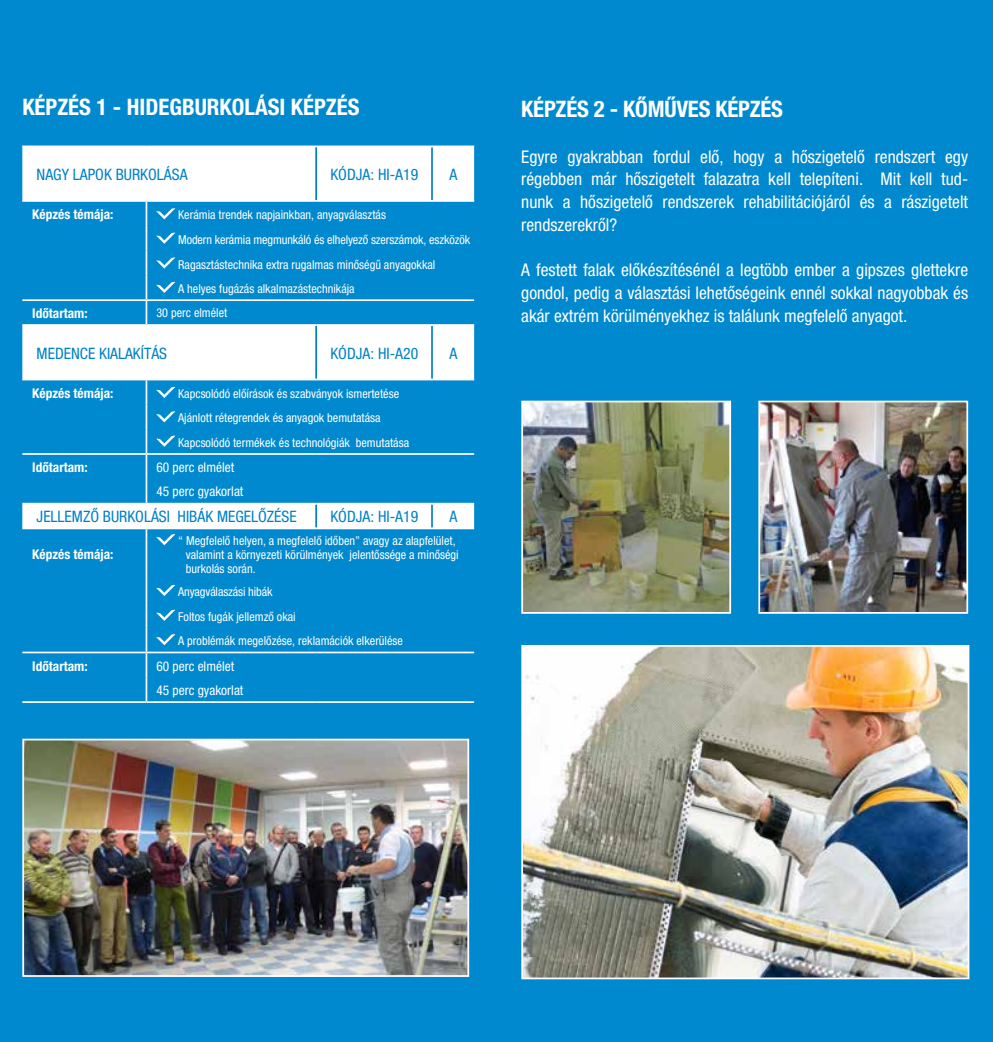
<style>
.page{position:relative;width:993px;height:1042px;background:#fff}
.page>*{position:absolute;margin:0;border:0;box-sizing:border-box;transform-origin:0 0}
.t1{font:700 condensed 22.75px "Helvetica M";color:#fff}
.t2{font:condensed 17.5px/22.8px "Helvetica M";color:#fff;text-align:justify}
.t3{font:condensed 15.75px "Helvetica M";color:#0081c6}
.t4{font:700 condensed 13.47px "Helvetica M";color:#fff}
.t5{font:condensed 13.47px/24px "Helvetica M";color:#fff}
.t6{font:condensed 12.25px/24.5px "Helvetica M";color:#fff}
</style>
<div class="page">
<div style="left:0;top:0;width:992px;height:1042px;background:#0089cf"></div>
<img style="left:25px;top:742px;width:441px;height:232px">
<div style="left:22px;top:739px;width:447px;height:238px;border:2px solid #fff"></div>
<svg style="left:22px;top:147px;width:452px;height:380px"></svg>
<hr style="left:315px;top:147px;width:2px;height:53px;background:#0081c6">
<hr style="left:431px;top:147px;width:1px;height:53px;background:#0081c6">
<hr style="left:315px;top:326px;width:2px;height:53px;background:#0081c6">
<hr style="left:431px;top:326px;width:1px;height:53px;background:#0081c6">
<hr style="left:315px;top:504px;width:2px;height:23px;background:#0081c6">
<svg style="left:431px;top:504px;width:1px;height:23px"></svg>
<hr style="left:145px;top:202px;width:2px;height:24px;background:#fff">
<hr style="left:145px;top:226px;width:2px;height:25px;background:#fff">
<hr style="left:145px;top:251px;width:2px;height:24px;background:#fff">
<hr style="left:145px;top:275px;width:2px;height:24px;background:#fff">
<hr style="left:22px;top:299px;width:124px;height:2px;background:#fff">
<hr style="left:145px;top:529px;width:2px;height:49px;background:#fff">
<hr style="left:145px;top:578px;width:2px;height:25px;background:#fff">
<hr style="left:145px;top:603px;width:2px;height:25px;background:#fff">
<hr style="left:145px;top:628px;width:2px;height:23px;background:#fff">
<hr style="left:146px;top:299px;width:170px;height:2px;background:#fff">
<hr style="left:145px;top:301px;width:2px;height:23px;background:#fff">
<hr style="left:316px;top:299px;width:116px;height:2px;background:#fff">
<hr style="left:432px;top:299px;width:42px;height:2px;background:#fff">
<hr style="left:22px;top:200px;width:124px;height:2px;background:#fff">
<hr style="left:146px;top:200px;width:170px;height:2px;background:#fff">
<hr style="left:316px;top:200px;width:116px;height:2px;background:#fff">
<hr style="left:432px;top:200px;width:42px;height:2px;background:#fff">
<hr style="left:22px;top:379px;width:124px;height:1px;background:#fff">
<hr style="left:146px;top:379px;width:170px;height:1px;background:#fff">
<hr style="left:316px;top:379px;width:116px;height:1px;background:#fff">
<hr style="left:432px;top:379px;width:42px;height:1px;background:#fff">
<hr style="left:22px;top:527px;width:124px;height:2px;background:#fff">
<hr style="left:146px;top:527px;width:170px;height:2px;background:#fff">
<hr style="left:316px;top:527px;width:116px;height:2px;background:#fff">
<hr style="left:432px;top:527px;width:42px;height:2px;background:#fff">
<hr style="left:145px;top:380px;width:2px;height:24px;background:#fff">
<hr style="left:145px;top:404px;width:2px;height:25px;background:#fff">
<hr style="left:145px;top:429px;width:2px;height:24px;background:#fff">
<hr style="left:22px;top:453px;width:124px;height:2px;background:#fff">
<hr style="left:146px;top:453px;width:170px;height:2px;background:#fff">
<hr style="left:316px;top:453px;width:116px;height:2px;background:#fff">
<hr style="left:432px;top:453px;width:42px;height:2px;background:#fff">
<hr style="left:22px;top:651px;width:124px;height:2px;background:#fff">
<hr style="left:146px;top:651px;width:170px;height:2px;background:#fff">
<hr style="left:316px;top:651px;width:116px;height:2px;background:#fff">
<hr style="left:432px;top:651px;width:42px;height:2px;background:#fff">
<hr style="left:145px;top:455px;width:2px;height:24px;background:#fff">
<hr style="left:145px;top:479px;width:2px;height:24px;background:#fff">
<hr style="left:145px;top:653px;width:2px;height:24px;background:#fff">
<hr style="left:145px;top:677px;width:2px;height:24px;background:#fff">
<hr style="left:22px;top:145px;width:124px;height:2px;background:#fff">
<hr style="left:146px;top:145px;width:170px;height:2px;background:#fff">
<hr style="left:316px;top:145px;width:116px;height:2px;background:#fff">
<hr style="left:432px;top:145px;width:42px;height:2px;background:#fff">
<hr style="left:22px;top:324px;width:124px;height:2px;background:#fff">
<hr style="left:146px;top:324px;width:170px;height:2px;background:#fff">
<hr style="left:316px;top:324px;width:116px;height:2px;background:#fff">
<hr style="left:432px;top:324px;width:42px;height:2px;background:#fff">
<hr style="left:22px;top:503px;width:124px;height:1px;background:#fff">
<hr style="left:146px;top:503px;width:170px;height:1px;background:#fff">
<hr style="left:316px;top:503px;width:116px;height:1px;background:#fff">
<hr style="left:432px;top:503px;width:42px;height:1px;background:#fff">
<hr style="left:22px;top:701px;width:124px;height:2px;background:#fff">
<hr style="left:146px;top:701px;width:170px;height:2px;background:#fff">
<hr style="left:316px;top:701px;width:116px;height:2px;background:#fff">
<hr style="left:432px;top:701px;width:42px;height:2px;background:#fff">
<svg style="left:156px;top:208px;width:19px;height:11px"></svg>
<svg style="left:156px;top:232px;width:19px;height:12px"></svg>
<svg style="left:156px;top:257px;width:19px;height:12px"></svg>
<svg style="left:156px;top:282px;width:19px;height:11px"></svg>
<svg style="left:156px;top:387px;width:19px;height:11px"></svg>
<svg style="left:156px;top:411px;width:19px;height:11px"></svg>
<svg style="left:156px;top:435px;width:19px;height:12px"></svg>
<svg style="left:156px;top:534px;width:19px;height:11px"></svg>
<svg style="left:156px;top:585px;width:19px;height:11px"></svg>
<svg style="left:156px;top:609px;width:19px;height:12px"></svg>
<svg style="left:156px;top:634px;width:19px;height:11px"></svg>
<img style="left:524px;top:648px;width:442px;height:328px">
<div style="left:521px;top:645px;width:448px;height:334px;border:2px solid #fff"></div>
<img style="left:524px;top:404px;width:203px;height:207px">
<div style="left:521px;top:401px;width:209px;height:213px;border:2px solid #fff"></div>
<img style="left:761px;top:404px;width:203px;height:207px">
<div style="left:758px;top:401px;width:209px;height:213px;border:2px solid #fff"></div>
<h1 class="t1" style="left:22px;top:93px;width:338px">KÉPZÉS 1 - HIDEGBURKOLÁSI KÉPZÉS</h1>
<h1 class="t1" style="left:521px;top:95px;width:263px">KÉPZÉS 2 - KŐMŰVES KÉPZÉS</h1>
<h2 class="t2" style="left:521px;top:145px;width:448px">Egyre gyakrabban fordul elő, hogy a hőszigetelő rendszert egy régebben már hőszigetelt falazatra kell telepíteni. Mit kell tud&shy;nunk a hőszigetelő rendszerek rehabilitációjáról és a rászigetelt rendszerekről?</h2>
<h2 class="t2" style="left:521px;top:259px;width:448px">A festett falak előkészítésénél a legtöbb ember a gipszes glettekre gondol, pedig a választási lehetőségeink ennél sokkal nagyobbak és akár extrém körülményekhez is találunk megfelelő anyagot.</h2>
<p class="t3" style="left:37px;top:165px;width:152px">NAGY LAPOK BURKOLÁSA</p>
<p class="t3" style="left:330px;top:165px;width:89px">KÓDJA: HI-A19</p>
<p class="t3" style="left:449px;top:165px;width:9px">A</p>
<p class="t4" style="left:32px;top:206px;width:83px">Képzés témája:</p>
<p class="t6" style="left:178px;top:203px;width:293px">Kerámia trendek napjainkban, anyagválasztás<br>Modern kerámia megmunkáló és elhelyező szerszámok, eszközök Ragasztástechnika extra rugalmas minőségű anyagokkal<br>A helyes fugázás alkalmazástechnikája</p>
<p class="t4" style="left:32px;top:305px;width:57px">Időtartam:</p>
<p class="t6" style="left:156px;top:301px;width:72px">30 perc elmélet</p>
<p class="t3" style="left:37px;top:344px;width:132px">MEDENCE KIALAKÍTÁS</p>
<p class="t3" style="left:330px;top:344px;width:89px">KÓDJA: HI-A20</p>
<p class="t3" style="left:449px;top:344px;width:9px">A</p>
<p class="t4" style="left:32px;top:385px;width:83px">Képzés témája:</p>
<p class="t6" style="left:178px;top:381px;width:232px">Kapcsolódó előírások és szabványok ismertetése<br>Ajánlott rétegrendek és anyagok bemutatása<br>Kapcsolódó termékek és technológiák bemutatása</p>
<p class="t4" style="left:32px;top:459px;width:57px">Időtartam:</p>
<p class="t5" style="left:156px;top:455px;width:88px">60 perc elmélet<br>45 perc gyakorlat</p>
<p class="t3" style="left:37px;top:507px;width:261px">JELLEMZŐ BURKOLÁSI HIBÁK MEGELŐZÉSE</p>
<p class="t3" style="left:330px;top:507px;width:89px">KÓDJA: HI-A19</p>
<p class="t3" style="left:449px;top:507px;width:9px">A</p>
<p class="t4" style="left:32px;top:546px;width:83px">Képzés témája:</p>
<p class="t6" style="left:186px;top:534px;width:274px;line-height:14px;text-indent:-8px">“ Megfelelő helyen, a megfelelő időben” avagy az alapfelület, valamint a környezeti körülmények jelentőssége a minőségi burkolás során.</p>
<p class="t6" style="left:178px;top:579px;width:226px">Anyagválaszási hibák<br>Foltos fugák jellemző okai<br>A problémák megelőzése, reklamációk elkerülése</p>
<p class="t4" style="left:32px;top:657px;width:57px">Időtartam:</p>
<p class="t5" style="left:156px;top:654px;width:88px">60 perc elmélet<br>45 perc gyakorlat</p>
</div>
